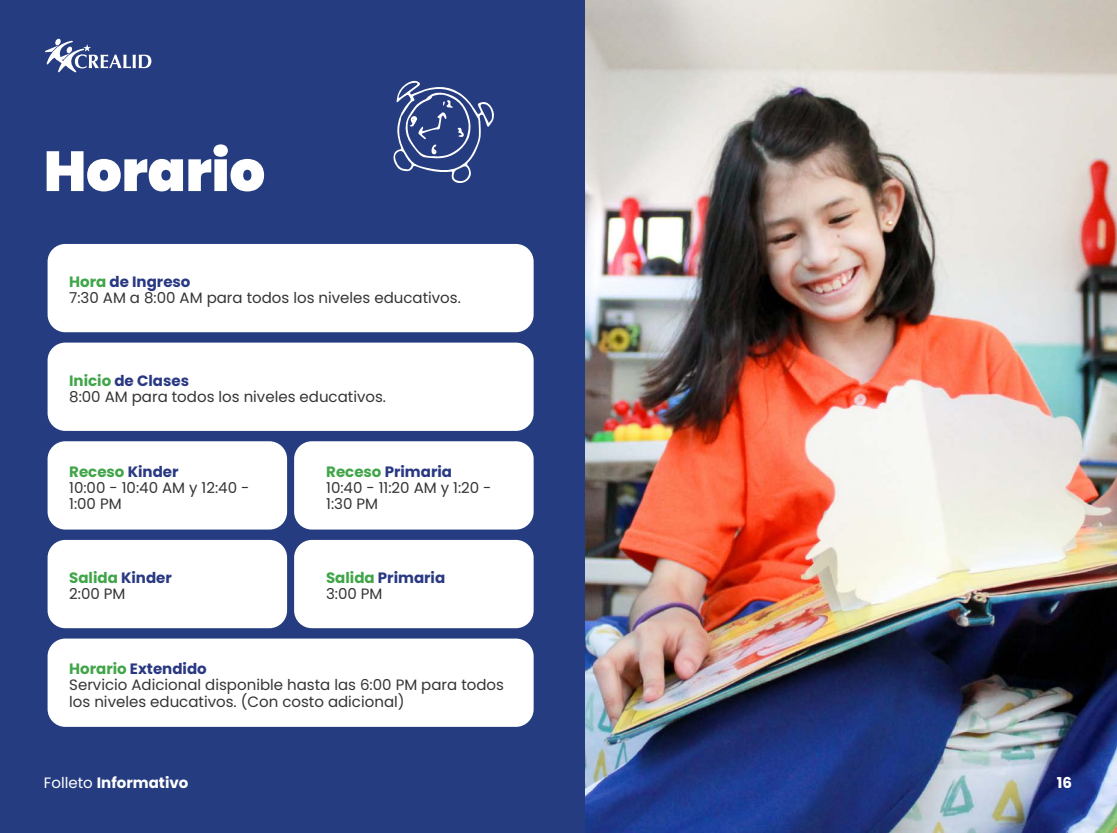
<style>
.page{position:relative;width:1117px;height:833px;background:#fff}
.page>*{position:absolute;margin:0;border:0;box-sizing:border-box;transform-origin:0 0}
.t1{font:900 56.25px "Poppins";letter-spacing:-.005em;color:#fff}
.t2{font:15px/16.1px "Poppins";color:#343433}
.t3{font:700 15px "Poppins";color:#fff}
.t4{font:700 15px/16.1px "Poppins";color:#293882}
.t5{font:700 15px/16.1px "Poppins";color:#40a548}
.s1{font-weight:700;color:#40a548}
.s2{font-weight:700;color:#293882}
.s3{color:#293882}
.s4{font-weight:400;color:#343433}
.s5{color:#40a548}
.s6{font-weight:400}
</style>
<div class="page">
<div style="left:0;top:0;width:1116px;height:833px;background:#253d80"></div>
<svg style="left:45px;top:38px;width:106px;height:35px"></svg>
<img style="left:585px;top:0;width:531px;height:833px">
<div style="left:48px;top:244px;width:485px;height:88px;background:#fff;border-radius:18px"></div>
<div style="left:48px;top:342px;width:485px;height:89px;background:#fff;border-radius:18px"></div>
<div style="left:48px;top:441px;width:239px;height:88px;background:#fff;border-radius:18px"></div>
<div style="left:294px;top:441px;width:239px;height:88px;background:#fff;border-radius:18px"></div>
<div style="left:48px;top:540px;width:239px;height:88px;background:#fff;border-radius:18px"></div>
<div style="left:294px;top:540px;width:239px;height:88px;background:#fff;border-radius:18px"></div>
<div style="left:48px;top:638px;width:485px;height:89px;background:#fff;border-radius:18px"></div>
<svg style="left:393px;top:81px;width:101px;height:102px"></svg>
<h1 class="t1" style="left:44px;top:139px;width:223px">Horario</h1>
<p class="t2" style="left:69px;top:274px;width:393px"><span class="s1">Hora</span> <span class="s2">de Ingreso<br></span>7:30 AM a 8:00 AM para todos los niveles educativos.</p>
<p class="t2" style="left:69px;top:372px;width:318px"><span class="s1">Inicio</span> <span class="s2">de Clases<br></span>8:00 AM para todos los niveles educativos.</p>
<p class="t2" style="left:69px;top:464px;width:182px"><span class="s1">Receso</span> <span class="s2">Kinder<br></span>10:00 - 10:40 AM y 12:40 -<br>1:00 PM</p>
<p class="t2" style="left:326px;top:463px;width:167px"><span class="s1">Receso</span> <span class="s2">Primaria<br></span>10:40 - 11:20 AM y 1:20 -<br>1:30 PM</p>
<p class="t5" style="left:69px;top:570px;width:104px">Salida <span class="s3">Kinder<br></span><span class="s4">2:00 PM</span></p>
<p class="t4" style="left:326px;top:570px;width:121px"><span class="s5">Salida</span> Primaria<br><span class="s4">3:00 PM</span></p>
<p class="t2" style="left:69px;top:661px;width:436px"><span class="s1">Horario</span> <span class="s2">Extendido<br></span>Servicio Adicional disponible hasta las 6:00 PM para todos los niveles educativos. (Con costo adicional)</p>
<p class="t3" style="left:44px;top:774px;width:146px"><span class="s6">Folleto</span> Informativo</p>
<p class="t3" style="left:1056px;top:774px;width:17px">16</p>
</div>
